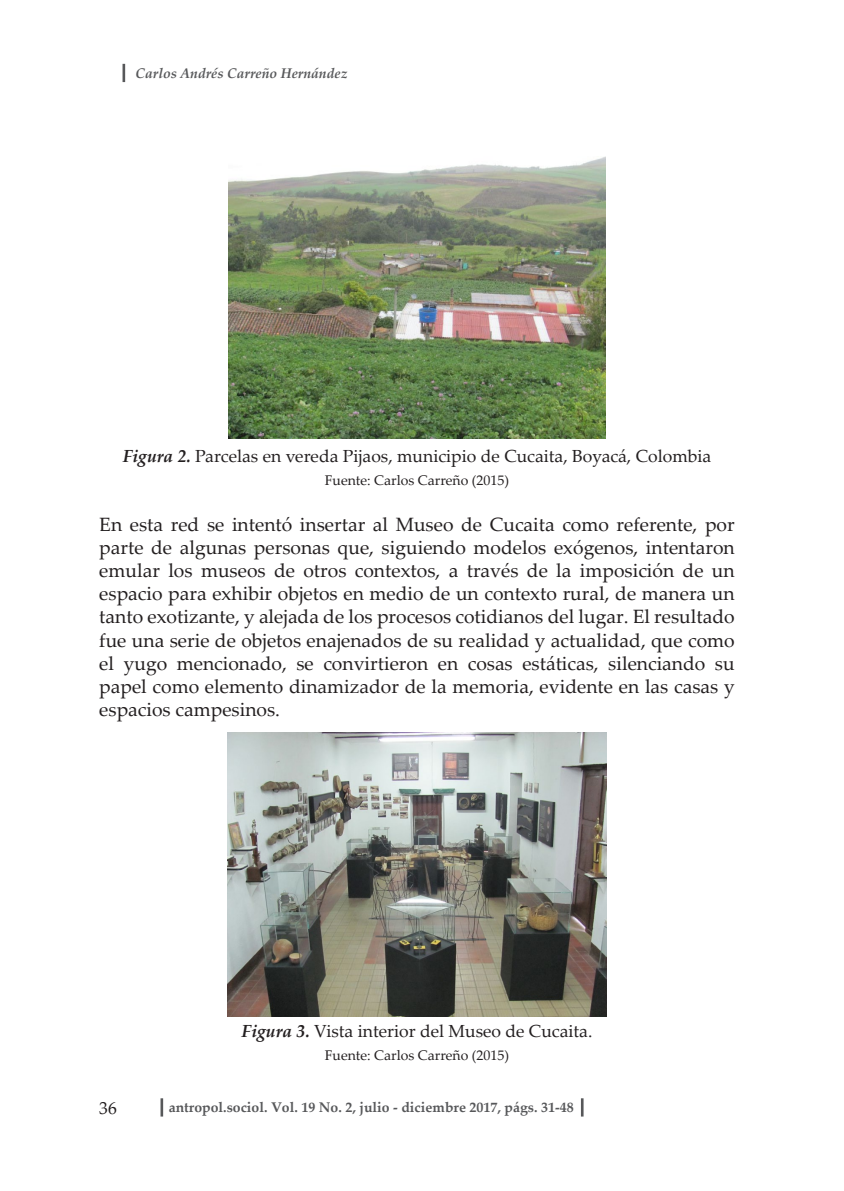
<style>
.page{position:relative;width:844px;height:1191px;background:#fff}
.page>*{position:absolute;margin:0;border:0;box-sizing:border-box;transform-origin:0 0}
.t1{font:19.25px/23.1px "Palatino Linotype";color:#231f20;text-align:justify}
.t2{font:17.5px "Palatino Linotype";color:#231f20}
.t3{font:700 14px "Palatino Linotype";color:#57585a}
.t4{font:14px "Palatino Linotype";color:#231f20}
.t5{font:italic 700 14px "Palatino Linotype";color:#57585a}
.s1{font-weight:700;font-style:italic}
</style>
<div class="page">
<hr style="left:122px;top:64px;width:3px;height:18px;background:#57585a">
<hr style="left:160px;top:1098px;width:3px;height:18px;background:#57585a">
<hr style="left:580px;top:1098px;width:3px;height:18px;background:#57585a">
<img style="left:228px;top:157px;width:377px;height:281px">
<img style="left:228px;top:732px;width:378px;height:284px">
<p class="t5" style="left:135px;top:64px;width:213px">Carlos Andrés Carreño Hernández</p>
<p class="t2" style="left:123px;top:443px;width:590px"><span class="s1">Figura 2.</span> Parcelas en vereda Pijaos, municipio de Cucaita, Boyacá, Colombia</p>
<p class="t4" style="left:325px;top:470px;width:186px">Fuente: Carlos Carreño (2015)</p>
<p class="t1" style="left:99px;top:512px;width:636px">En esta red se intentó insertar al Museo de Cucaita como referente, por parte de algunas personas que, siguiendo modelos exógenos, intentaron emular los museos de otros contextos, a través de la imposición de un espacio para exhibir objetos en medio de un contexto rural, de manera un tanto exotizante, y alejada de los procesos cotidianos del lugar. El resultado fue una serie de objetos enajenados de su realidad y actualidad, que como el yugo mencionado, se convirtieron en cosas estáticas, silenciando su papel como elemento dinamizador de la memoria, evidente en las casas y espacios campesinos.</p>
<p class="t2" style="left:241px;top:1019px;width:352px"><span class="s1">Figura 3.</span> Vista interior del Museo de Cucaita.</p>
<p class="t4" style="left:325px;top:1045px;width:186px">Fuente: Carlos Carreño (2015)</p>
<p class="t2" style="left:99px;top:1095px;width:19px">36</p>
<p class="t3" style="left:169px;top:1097px;width:406px">antropol.sociol. Vol. 19 No. 2, julio - diciembre 2017, págs. 31-48</p>
</div>
